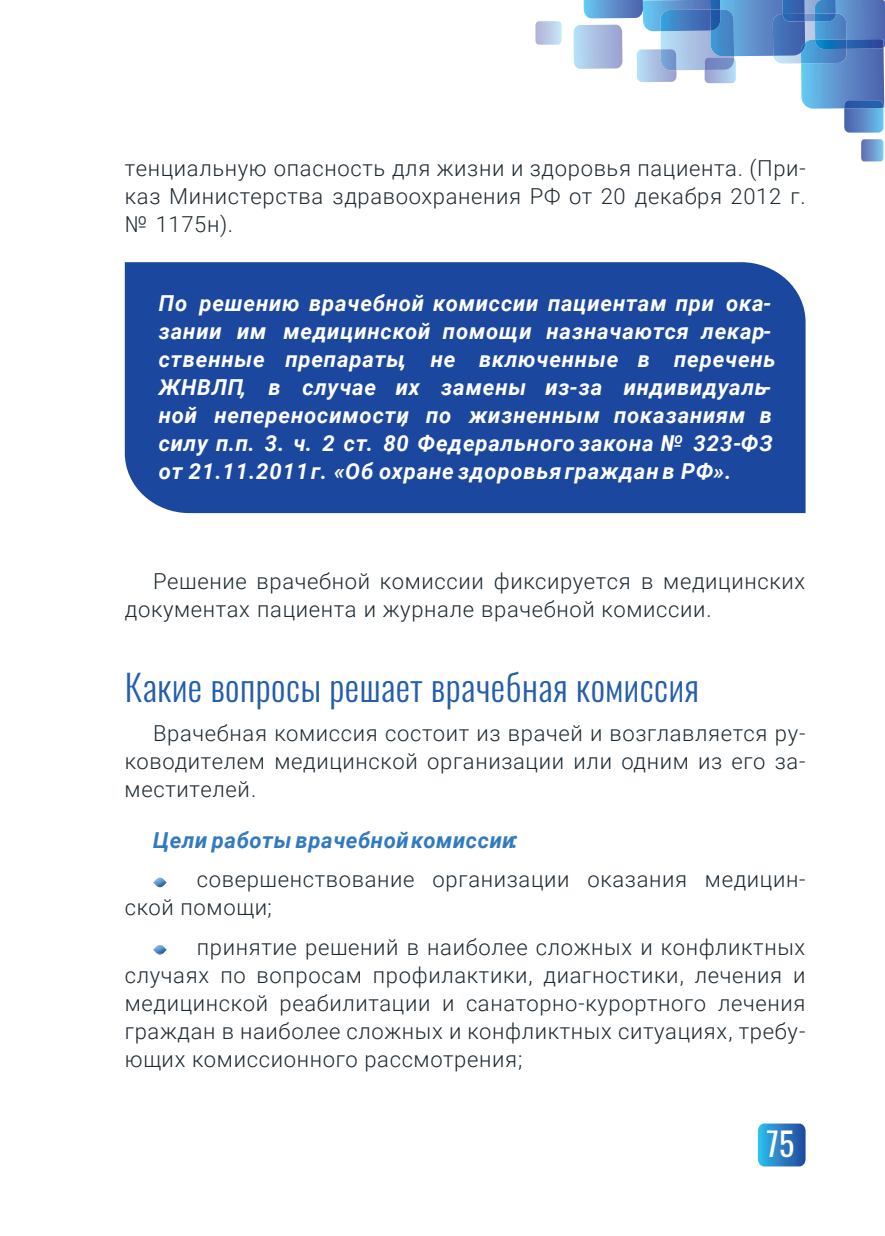
<style>
.page{position:relative;width:885px;height:1236px;background:#fff}
.page>*{position:absolute;margin:0;border:0;box-sizing:border-box;transform-origin:0 0}
.t1{font:300 36px "Oswald";letter-spacing:.015em;color:#245eac}
.t2{font:32px "Oswald";color:#fff}
.t3{font:300 22px/28px "Roboto";letter-spacing:.03em;color:#1f2a31;text-align:justify}
.t4{font:italic 700 22px/28px "Roboto";letter-spacing:.04em;color:#fff}
.t5{font:italic 700 22px "Roboto";letter-spacing:.03em;color:#317abf}
</style>
<div class="page">
<svg style="left:757px;top:1123px;width:48px;height:43px;background:#3287c7"></svg>
<svg style="left:861px;top:139px;width:22px;height:22px"></svg>
<svg style="left:535px;top:21px;width:26px;height:24px"></svg>
<svg style="left:573px;top:0;width:311px;height:133px"></svg>
<div style="left:124px;top:262px;width:682px;height:252px;background:#1b489e"></div>
<img style="left:153px;top:878px;width:14px;height:8px">
<img style="left:153px;top:945px;width:14px;height:8px">
<p class="t3" style="left:125px;top:153px;width:682px">тенциальную опасность для жизни и здоровья пациента. (При&shy;каз Министерства здравоохранения РФ от 20 декабря 2012 г. № 1175н).</p>
<p class="t4" style="left:159px;top:288px;width:618px">По решению врачебной комиссии пациентам при ока&shy;зании им медицинской помощи назначаются лекар&shy;ственные препараты, не включенные в перечень ЖНВЛП, в случае их замены из-за индивидуаль&shy;ной непереносимости, по жизненным показаниям в силу п.п. 3. ч. 2 ст. 80 Федерального закона № 323-ФЗ от 21.11.2011г. «Об охране здоровья граждан в РФ».</p>
<p class="t3" style="left:125px;top:566px;width:681px;text-indent:28px">Решение врачебной комиссии фиксируется в медицинских документах пациента и журнале врачебной комиссии.</p>
<h1 class="t1" style="left:125px;top:663px;width:575px">Какие вопросы решает врачебная комиссия</h1>
<p class="t3" style="left:125px;top:719px;width:682px;text-indent:28px">Врачебная комиссия состоит из врачей и возглавляется ру&shy;ководителем медицинской организации или одним из его за&shy;местителей.</p>
<p class="t5" style="left:153px;top:825px;width:366px">Цели работы врачебнойкомиссии:</p>
<p class="t3" style="left:125px;top:865px;width:682px;text-indent:72px">совершенствование организации оказания медицин&shy;ской помощи;</p>
<p class="t3" style="left:125px;top:932px;width:682px;text-indent:72px">принятие решений в наиболее сложных и конфликтных случаях по вопросам профилактики, диагностики, лечения и медицинской реабилитации и санаторно-курортного лечения граждан в наиболее сложных и конфликтных ситуациях, требу&shy;ющих комиссионного рассмотрения;</p>
<h2 class="t2" style="left:766px;top:1115px;width:29px">75</h2>
</div>
